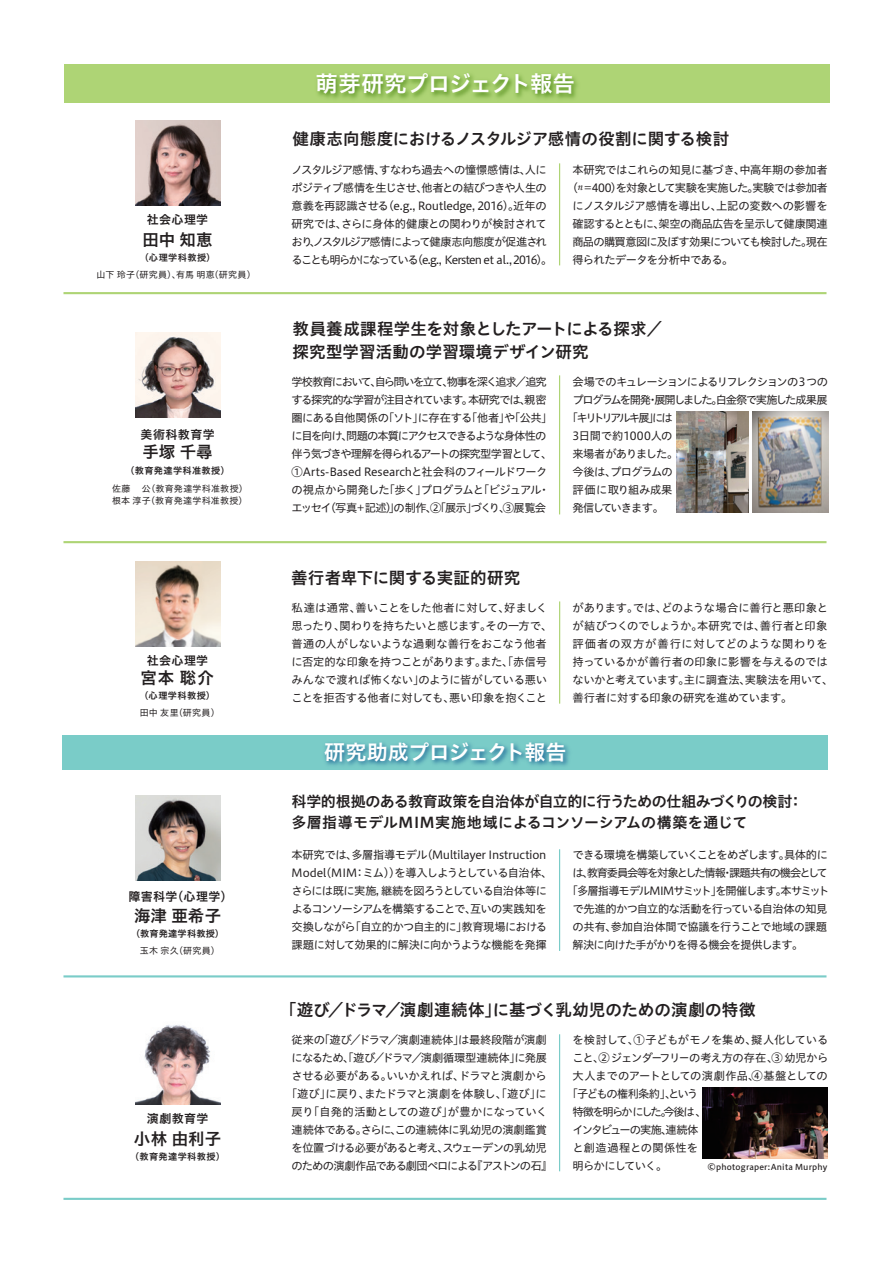
<style>
.page{position:relative;width:893px;height:1263px;background:#fff}
.page>*{position:absolute;margin:0;border:0;box-sizing:border-box;transform-origin:0 0}
.t1{font:22.5px "Hiragino UD Sans Std W6";letter-spacing:-.035em;color:#fff}
.t2{font:21px "Hiragino UD Sans Std W6";letter-spacing:-.025em;color:#fff}
.t3{font:16.5px/22.5px "Hiragino UD Sans Std W6";letter-spacing:.005em;color:#231f20}
.t4{font:15px/21px "Hiragino UD Sans Std W6";letter-spacing:-.02em;color:#231f20}
.t5{font:12px "Hiragino UD Sans Std W6";letter-spacing:.03em;color:#231f20}
.t6{font:11.25px/18px "Hiragino UD Sans Std W4";letter-spacing:-.055em;color:#231f20}
.t7{font:11.25px/18px "Hiragino UD Sans Std W4";letter-spacing:-.085em;color:#231f20}
.t8{font:11.25px/18px "Hiragino UD Sans Std W4";letter-spacing:-.015em;color:#231f20}
.t9{font:11.25px/18px "Hiragino UD Sans Std W4";letter-spacing:-.025em;color:#231f20}
.t10{font:11.25px "Hiragino UD Sans Std W4";letter-spacing:-.02em;color:#231f20}
.t11{font:11.25px "Hiragino UD Sans Std W4";letter-spacing:-.125em;color:#231f20}
.t12{font:11.25px "Hiragino UD Sans Std W4";letter-spacing:-.105em;color:#231f20}
.t13{font:11.25px "Hiragino UD Sans Std W4";letter-spacing:-.03em;color:#231f20}
.t14{font:11.25px "Hiragino UD Sans Std W4";letter-spacing:-.08em;color:#231f20}
.t15{font:11.25px "Hiragino UD Sans Std W4";letter-spacing:-.09em;color:#231f20}
.t16{font:11.25px "Hiragino UD Sans Std W4";letter-spacing:-.1em;color:#231f20}
.t17{font:11.25px "Hiragino UD Sans Std W4";letter-spacing:-.075em;color:#231f20}
.t18{font:11.25px "Hiragino UD Sans Std W4";letter-spacing:-.11em;color:#231f20}
.t19{font:11.25px "Hiragino UD Sans Std W4";letter-spacing:-.215em;color:#231f20}
.t20{font:11.25px "Hiragino UD Sans Std W4";letter-spacing:.025em;color:#231f20}
.t21{font:9.15px "Hiragino UD Sans Std W6";letter-spacing:.045em;color:#231f20}
.t22{font:9.15px "Hiragino UD Sans Std W6";letter-spacing:.025em;color:#231f20}
.t23{font:9px/12px "Hiragino UD Sans Std W4";letter-spacing:.03em;color:#231f20}
.t24{font:8.1px "Hiragino UD Sans Std W5";letter-spacing:.02em;color:#231f20}
.s1{font-family:"Monotype Corsiva"}
.s2{font-size:11.85px}
</style>
<div class="page">
<div style="left:64px;top:64px;width:766px;height:38px;background:#aed475"></div>
<img style="left:311px;top:74px;width:273px;height:29px">
<div style="left:63px;top:735px;width:765px;height:34px;background:#7accc8"></div>
<img style="left:320px;top:743px;width:255px;height:27px">
<img style="left:135px;top:120px;width:85px;height:85px">
<img style="left:135px;top:796px;width:85px;height:85px">
<hr style="left:63px;top:1198px;width:763px;height:2px;background:#7accc8">
<hr style="left:63px;top:292px;width:763px;height:2px;background:#aed475">
<hr style="left:63px;top:541px;width:763px;height:2px;background:#aed475">
<hr style="left:63px;top:975px;width:763px;height:2px;background:#7accc8">
<hr style="left:559px;top:375px;width:1px;height:139px;background:#aed475">
<img style="left:753px;top:412px;width:75px;height:100px">
<img style="left:677px;top:412px;width:71px;height:100px">
<hr style="left:559px;top:849px;width:1px;height:102px;background:#7accc8">
<hr style="left:559px;top:601px;width:1px;height:103px;background:#aed475">
<hr style="left:559px;top:163px;width:1px;height:102px;background:#aed475">
<img style="left:135px;top:332px;width:85px;height:85px">
<img style="left:135px;top:562px;width:85px;height:85px">
<img style="left:135px;top:1025px;width:85px;height:79px">
<hr style="left:559px;top:1034px;width:1px;height:137px;background:#7accc8">
<img style="left:703px;top:1088px;width:125px;height:70px">
<p class="t5" style="left:147px;top:211px;width:63px">社会心理学</p>
<h3 class="t3" style="left:142px;top:227px;width:72px">田中 知恵</h3>
<p class="t21" style="left:140px;top:251px;width:77px">（心理学科教授）</p>
<p class="t23" style="left:96px;top:268px;width:156px">山下 玲子（研究員）、有馬 明恵(研究員)</p>
<p class="t5" style="left:141px;top:425px;width:76px">美術科教育学</p>
<h3 class="t3" style="left:142px;top:440px;width:72px">手塚 千尋</h3>
<p class="t21" style="left:126px;top:463px;width:105px">（教育発達学科准教授）</p>
<p class="t23" style="left:112px;top:482px;width:137px">佐藤 　公（教育発達学科准教授）根本 淳子（教育発達学科准教授）</p>
<p class="t5" style="left:147px;top:651px;width:63px">社会心理学</p>
<h3 class="t3" style="left:141px;top:666px;width:75px">宮本 聡介</h3>
<p class="t21" style="left:139px;top:689px;width:77px">（心理学科教授）</p>
<p class="t23" style="left:140px;top:706px;width:77px">田中 友里(研究員)</p>
<p class="t5" style="left:129px;top:887px;width:105px">障害科学（心理学）</p>
<h3 class="t3" style="left:134px;top:903px;width:89px">海津 亜希子</h3>
<p class="t22" style="left:131px;top:927px;width:95px">（教育発達学科教授）</p>
<p class="t23" style="left:140px;top:944px;width:82px">玉木 宗久（研究員）</p>
<p class="t5" style="left:147px;top:1109px;width:63px">演劇教育学</p>
<h3 class="t3" style="left:134px;top:1126px;width:89px">小林 由利子</h3>
<p class="t21" style="left:130px;top:1150px;width:96px">（教育発達学科教授）</p>
<h1 class="t1" style="left:316px;top:67px;width:261px">萌芽研究プロジェクト報告</h1>
<h3 class="t3" style="left:292px;top:126px;width:438px">健康志向態度におけるノスタルジア感情の役割に関する検討</h3>
<p class="t6" style="left:292px;top:160px;width:262px">ノスタルジア感情、すなわち過去への憧憬感情は、人にポジティブ感情を生じさせ、他者との結びつきや人生の意義を再認識させる（e.g., Routledge, 2016）。近年の研究では、さらに身体的健康との関わりが検討されており、ノスタルジア感情によって健康志向態度が促進されることも明らかになっている（e.g., Kersten et al., 2016）。</p>
<p class="t13" style="left:572px;top:161px;width:257px">本研究ではこれらの知見に基づき、中高年期の参加者</p>
<p class="t6" style="left:567px;top:178px;width:262px">（<span class="s1">n</span> =400）を対象として実験を実施した。実験では参加者</p>
<p class="t10" style="left:572px;top:197px;width:257px">にノスタルジア感情を導出し、上記の変数への影響を</p>
<p class="t6" style="left:572px;top:214px;width:257px">確認するとともに、架空の商品広告を呈示して健康関連</p>
<p class="t6" style="left:572px;top:232px;width:257px">商品の購買意図に及ぼす効果についても検討した。現在</p>
<p class="t6" style="left:572px;top:250px;width:162px">得られたデータを分析中である。</p>
<h3 class="t3" style="left:292px;top:317px;width:372px">教員養成課程学生を対象としたアートによる探求／探究型学習活動の学習環境デザイン研究</h3>
<p class="t7" style="left:292px;top:372px;width:262px">学校教育において、自ら問いを立て、物事を深く追求／追究する探究的な学習が注目されています。本研究では、親密圏にある自他関係の「ソト」に存在する「他者」や「公共」に目を向け、問題の本質にアクセスできるような身体性の伴う気づきや理解を得られるアートの探究型学習として、<br>①Arts-Based Researchと社会科のフィールドワークの視点から開発した「歩く」プログラムと「ビジュアル・エッセイ（写真＋記述）」の制作、②「展示」づくり、③展覧会</p>
<p class="t16" style="left:572px;top:373px;width:257px">会場でのキュレーションによるリフレクションの３つの</p>
<p class="t11" style="left:572px;top:391px;width:257px">プログラムを開発・展開しました。白金祭で実施した成果展</p>
<p class="t19" style="left:567px;top:409px;width:107px">「キリトリアルキ展」には</p>
<p class="t13" style="left:572px;top:427px;width:102px">3日間で約1000人の</p>
<p class="t14" style="left:572px;top:445px;width:107px">来場者がありました。</p>
<p class="t6" style="left:572px;top:462px;width:102px">今後は、プログラムの</p>
<p class="t8" style="left:572px;top:480px;width:101px">評価に取り組み成果</p>
<p class="t14" style="left:572px;top:499px;width:93px">発信していきます。</p>
<h3 class="t3" style="left:291px;top:566px;width:231px">善行者卑下に関する実証的研究</h3>
<p class="t9" style="left:292px;top:598px;width:262px">私達は通常、善いことをした他者に対して、好ましく思ったり、関わりを持ちたいと感じます。その一方で、普通の人がしないような過剰な善行をおこなう他者に否定的な印象を持つことがあります。また、「赤信号みんなで渡れば怖くない」のように皆がしている悪いことを拒否する他者に対しても、悪い印象を抱くこと</p>
<p class="t8" style="left:572px;top:598px;width:262px">があります。では、どのような場合に善行と悪印象とが結びつくのでしょうか。本研究では、善行者と印象評価者の双方が善行に対してどのような関わりを持っているかが善行者の印象に影響を与えるのではないかと考えています。主に調査法、実験法を用いて、善行者に対する印象の研究を進めています。</p>
<h2 class="t2" style="left:324px;top:736px;width:244px">研究助成プロジェクト報告</h2>
<h3 class="t4" style="left:292px;top:790px;width:513px">科学的根拠のある教育政策を自治体が自立的に行うための仕組みづくりの検討：多層指導モデルMIM実施地域によるコンソーシアムの構築を通じて</h3>
<p class="t6" style="left:292px;top:845px;width:262px">本研究では、多層指導モデル（Multilayer Instruction<br>Model(MIM：ミム)）を導入しようとしている自治体、さらには既に実施，継続を図ろうとしている自治体等によるコンソーシアムを構築することで、互いの実践知を交換しながら「自立的かつ自主的に」教育現場における課題に対して効果的に解決に向かうような機能を発揮</p>
<p class="t17" style="left:572px;top:846px;width:257px">できる環境を構築していくことをめざします。具体的に</p>
<p class="t12" style="left:572px;top:864px;width:257px">は、教育委員会等を対象とした情報・課題共有の機会として</p>
<p class="t15" style="left:567px;top:882px;width:264px">「多層指導モデルMIMサミット」を開催します。本サミット</p>
<p class="t6" style="left:572px;top:899px;width:257px">で先進的かつ自立的な活動を行っている自治体の知見</p>
<p class="t10" style="left:572px;top:918px;width:256px">の共有、参加自治体間で協議を行うことで地域の課題</p>
<p class="t6" style="left:572px;top:935px;width:232px">解決に向けた手がかりを得る機会を提供します。</p>
<h3 class="t3" style="left:280px;top:997px;width:477px">「遊び／ドラマ／演劇連続体」に基づく乳幼児のための演劇の特徴</h3>
<p class="t6" style="left:286px;top:1030px;width:268px;text-align:center">従来の「遊び／ドラマ／演劇連続体」は最終段階が演劇になるため、「遊び／ドラマ／演劇循環型連続体」に発展させる必要がある。いいかえれば、ドラマと演劇から「遊び」に戻り、またドラマと演劇を体験し、「遊び」に戻り「自発的活動としての遊び」が豊かになっていく連続体である。さらに、この連続体に乳幼児の演劇鑑賞を位置づける必要があると考え、スウェーデンの乳幼児のための演劇作品である劇団ペロによる『アストンの石』</p>
<p class="t10" style="left:572px;top:1031px;width:257px">を検討して、①子どもがモノを集め、擬人化している</p>
<p class="t6" style="left:572px;top:1048px;width:257px">こと、②ジェンダーフリーの考え方の存在、③ 幼児から</p>
<p class="t6" style="left:572px;top:1066px;width:257px">大人までのアートとしての演劇作品、④基盤としての</p>
<p class="t12" style="left:567px;top:1085px;width:133px">「子どもの権利条約」、という</p>
<p class="t11" style="left:572px;top:1103px;width:136px">特徴を明らかにした。今後は、</p>
<p class="t18" style="left:572px;top:1121px;width:127px">インタビューの実施、連続体</p>
<p class="t20" style="left:572px;top:1139px;width:127px">と創造過程との関係性を</p>
<p class="t14" style="left:572px;top:1157px;width:96px">明らかにしていく。</p>
<p class="t24" style="left:707px;top:1160px;width:121px"><span class="s2">©</span>photograper:Anita Murphy</p>
</div>
